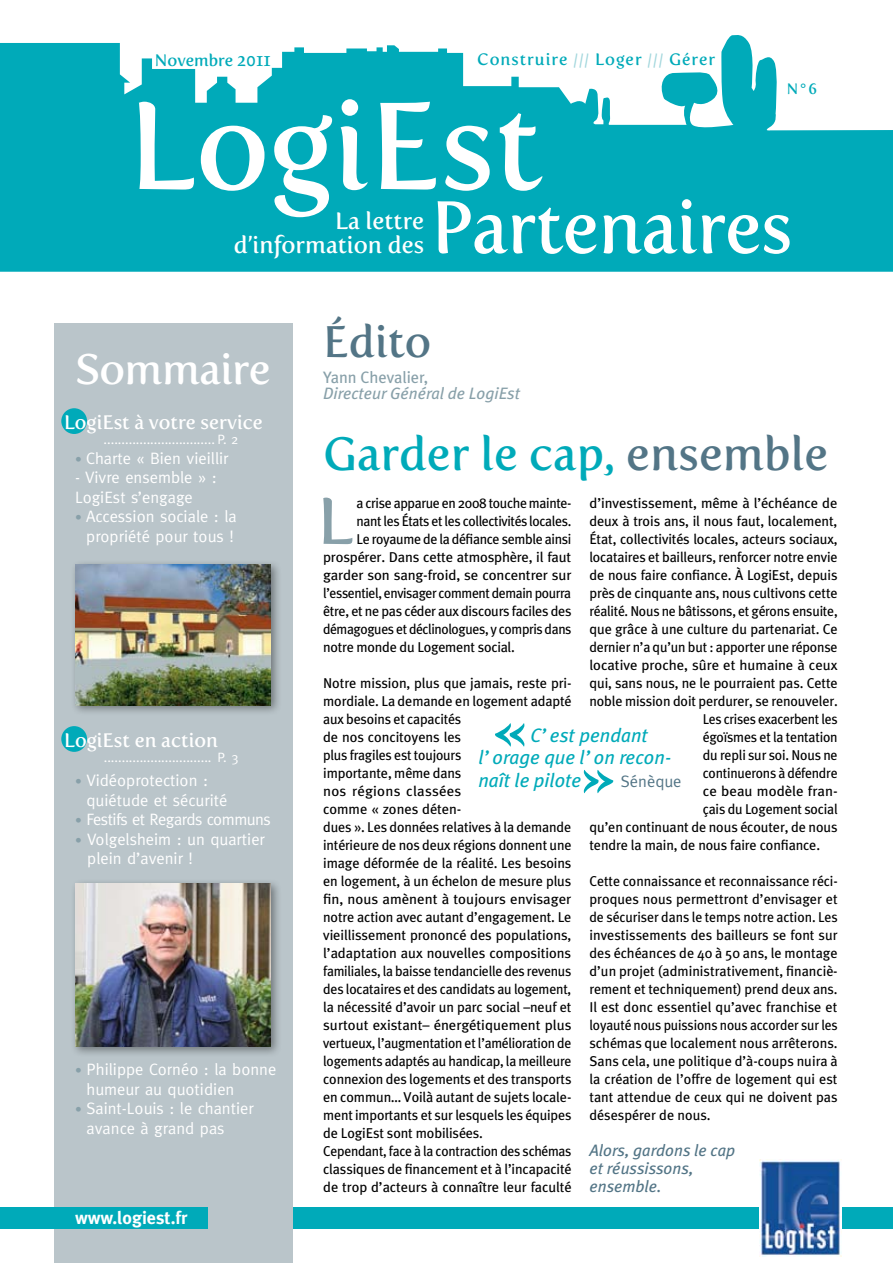
<style>
.page{position:relative;width:893px;height:1263px;background:#fff}
.page>*{position:absolute;margin:0;border:0;box-sizing:border-box;transform-origin:0 0}
.t1{font:122.85px "Fertigo Pro";color:#fff}
.t2{font:73.5px "Fertigo Pro";letter-spacing:-.01em;color:#fff}
.t3{font:65.1px "Fertigo Pro";color:#88a0a9}
.t4{font:46.5px "Fertigo Pro";color:#00aab9}
.t5{font:44.1px "Fertigo Pro";color:#537586}
.t6{font:42.6px "Fertigo Pro";letter-spacing:-.015em;color:#fff}
.t7{font:23.55px/24.5px "Fertigo Pro";color:#fff;text-align:right}
.t8{font:italic 19.5px/22.5px "Meta Plus";color:#00aab9}
.t9{font:19.5px "Fertigo Pro";color:#fff}
.t10{font:700 18px "Meta Plus";color:#fff}
.t11{font:16.5px/19.5px "Meta";color:#fff}
.t12{font:italic 16.5px/18px "Meta Plus";color:#537586}
.t13{font:16.5px "Fertigo Pro";letter-spacing:.06em;color:#00aab9}
.t14{font:italic 16.5px "Meta Plus";color:#88a0a9}
.t15{font:16.5px "Meta";letter-spacing:-.03em;color:#fff}
.t16{font:16.5px "Meta Plus";color:#88a0a9}
.t17{font:16.5px "Fertigo Pro";color:#00aab9}
.t18{font:16.5px "Meta";color:#537586}
.t19{font:15px "Fertigo Pro";color:#00aab9}
.t20{font:14.25px/18px "Meta Plus";letter-spacing:-.01em;color:#000}
.t21{font:14.25px "Meta Plus";letter-spacing:-.03em;color:#000;scale:.96 1}
.t22{font:14.25px "Meta Plus";letter-spacing:-.01em;color:#000;scale:1.05 1}
.t23{font:14.25px "Meta Plus";letter-spacing:-.01em;color:#000;scale:.96 1}
.t24{font:13.5px "Meta";color:#fff}
.s1{color:#a1d6dc}
.s2{font-size:13.5px;color:#88a0a9}
.s3{color:#537586}
</style>
<div class="page">
<svg style="left:0;top:35px;width:893px;height:237px;fill:#00aab9"></svg>
<div style="left:247px;top:1207px;width:646px;height:22px;background:#00aab9"></div>
<div style="left:54px;top:323px;width:238px;height:940px;background:#bac5ca"></div>
<img style="left:759px;top:1159px;width:83px;height:98px">
<div style="left:0;top:1207px;width:208px;height:22px;background:#00aab9"></div>
<svg style="left:584px;top:770px;width:29px;height:23px"></svg>
<svg style="left:495px;top:723px;width:29px;height:23px"></svg>
<div style="left:61px;top:408px;width:26px;height:26px;background:#00aab9;border-radius:50%"></div>
<div style="left:61px;top:726px;width:26px;height:26px;background:#00aab9;border-radius:50%"></div>
<div style="left:70px;top:559px;width:212px;height:157px;background:#000;opacity:.4"></div>
<img style="left:75px;top:565px;width:196px;height:140px">
<div style="left:70px;top:878px;width:212px;height:179px;background:#000;opacity:.4"></div>
<img style="left:75px;top:883px;width:196px;height:163px">
<p class="t17" style="left:155px;top:50px;width:118px">Novembre 2011</p>
<p class="t13" style="left:477px;top:50px;width:240px">Construire <span class="s1">///</span> Loger <span class="s1">///</span> Gérer</p>
<p class="t19" style="left:787px;top:80px;width:32px">N°6</p>
<h1 class="t1" style="left:128px;top:74px;width:416px">LogiEst</h1>
<h3 class="t7" style="left:234px;top:209px;width:192px">La lettre d’information des</h3>
<h2 class="t2" style="left:431px;top:184px;width:363px">Partenaires</h2>
<h3 class="t6" style="left:75px;top:345px;width:197px">Sommaire</h3>
<h3 class="t9" style="left:64px;top:411px;width:200px">LogiEst à votre service</h3>
<p class="t24" style="left:104px;top:431px;width:136px">............................... P. 2</p>
<p class="t11" style="left:75px;top:448px;width:155px"><span class="s2">•</span> Charte « Bien vieillir</p>
<p class="t11" style="left:75px;top:468px;width:143px">- Vivre ensemble » :<br>LogiEst s’engage</p>
<p class="t11" style="left:75px;top:507px;width:163px;text-align:center"><span class="s2">•</span> Accession sociale : la propriété pour tous !</p>
<h3 class="t9" style="left:64px;top:728px;width:155px">LogiEst en action</h3>
<p class="t24" style="left:104px;top:749px;width:136px">.............................. P. 3</p>
<p class="t11" style="left:87px;top:771px;width:142px;text-indent:-11px"><span class="s2">•</span> Vidéoprotection : quiétude et sécurité</p>
<p class="t15" style="left:75px;top:810px;width:197px"><span class="s2">•</span> Festifs et Regards communs</p>
<p class="t11" style="left:87px;top:829px;width:179px;text-indent:-12px"><span class="s2">•</span> Volgelsheim : un quartier plein d’avenir !</p>
<p class="t11" style="left:87px;top:1059px;width:191px;text-indent:-11px"><span class="s2">•</span> Philippe Cornéo : la bonne humeur au quotidien</p>
<p class="t11" style="left:87px;top:1098px;width:169px;text-indent:-11px"><span class="s2">•</span> Saint-Louis : le chantier avance à grand pas</p>
<p class="t10" style="left:75px;top:1207px;width:114px">www.logiest.fr</p>
<h3 class="t5" style="left:323px;top:316px;width:110px">Édito</h3>
<p class="t16" style="left:323px;top:368px;width:106px">Yann Chevalier,</p>
<p class="t14" style="left:323px;top:384px;width:198px">Directeur Général de LogiEst</p>
<h3 class="t4" style="left:323px;top:426px;width:507px">Garder le cap, <span class="s3">ensemble</span></h3>
<h3 class="t3" style="left:317px;top:483px;width:38px">L</h3>
<p class="t20" style="left:357px;top:494px;width:216px">a crise apparue en 2008 touche mainte-</p>
<p class="t20" style="left:589px;top:494px;width:250px">d’investissement, même à l’échéance de</p>
<p class="t20" style="left:589px;top:512px;width:249px">deux à trois ans, il nous faut, localement,</p>
<p class="t20" style="left:589px;top:530px;width:250px">État, collectivités locales, acteurs sociaux,</p>
<p class="t20" style="left:589px;top:548px;width:250px">locataires et bailleurs, renforcer notre envie</p>
<p class="t20" style="left:589px;top:566px;width:250px">de nous faire confiance. À LogiEst, depuis</p>
<p class="t20" style="left:589px;top:584px;width:250px">près de cinquante ans, nous cultivons cette</p>
<p class="t20" style="left:589px;top:602px;width:250px">réalité. Nous ne bâtissons, et gérons ensuite,</p>
<p class="t20" style="left:589px;top:620px;width:250px">que grâce à une culture du partenariat. Ce</p>
<p class="t20" style="left:589px;top:638px;width:250px">dernier n’a qu’un but : apporter une réponse</p>
<p class="t20" style="left:589px;top:656px;width:250px">locative proche, sûre et humaine à ceux</p>
<p class="t20" style="left:589px;top:674px;width:250px">qui, sans nous, ne le pourraient pas. Cette</p>
<p class="t20" style="left:589px;top:692px;width:250px">noble mission doit perdurer, se renouveler.</p>
<p class="t23" style="left:703px;top:711px;width:142px">Les crises exacerbent les</p>
<p class="t20" style="left:703px;top:728px;width:136px">égoïsmes et la tentation</p>
<p class="t20" style="left:703px;top:746px;width:136px">du repli sur soi. Nous ne</p>
<p class="t20" style="left:703px;top:764px;width:136px">continuerons à défendre</p>
<p class="t22" style="left:703px;top:783px;width:130px">ce beau modèle fran-</p>
<p class="t20" style="left:703px;top:800px;width:136px">çais du Logement social</p>
<p class="t20" style="left:589px;top:818px;width:250px">qu’en continuant de nous écouter, de nous</p>
<p class="t20" style="left:589px;top:836px;width:232px">tendre la main, de nous faire confiance.</p>
<p class="t20" style="left:589px;top:872px;width:250px;text-align:justify">Cette connaissance et reconnaissance réci&shy;proques nous permettront d’envisager et de sécuriser dans le temps notre action. Les investissements des bailleurs se font sur des échéances de 40 à 50 ans, le montage d’un projet (administrativement, financiè&shy;rement et techniquement) prend deux ans.<br>Il est donc essentiel qu’avec franchise et loyauté nous puissions nous accorder sur les schémas que localement nous arrêterons.<br>Sans cela, une politique d’à-coups nuira à la création de l’offre de logement qui est tant attendue de ceux qui ne doivent pas désespérer de nous.</p>
<p class="t12" style="left:589px;top:1141px;width:147px">Alors, gardons le cap et réussissons, ensemble.</p>
<p class="t20" style="left:357px;top:512px;width:216px">nant les États et les collectivités locales.</p>
<p class="t20" style="left:357px;top:530px;width:216px">Le royaume de la défiance semble ainsi</p>
<p class="t20" style="left:323px;top:548px;width:250px">prospérer. Dans cette atmosphère, il faut</p>
<p class="t22" style="left:323px;top:567px;width:238px">garder son sang-froid, se concentrer sur</p>
<p class="t21" style="left:323px;top:585px;width:260px">l’essentiel, envisager comment demain pourra</p>
<p class="t20" style="left:323px;top:602px;width:250px">être, et ne pas céder aux discours faciles des</p>
<p class="t21" style="left:323px;top:621px;width:260px">démagogues et déclinologues, y compris dans</p>
<p class="t20" style="left:323px;top:638px;width:193px">notre monde du Logement social.</p>
<p class="t20" style="left:323px;top:674px;width:250px">Notre mission, plus que jamais, reste pri&shy;mordiale. La demande en logement adapté aux besoins et capacités<br>de nos concitoyens les<br>plus fragiles est toujours<br>importante, même dans<br>nos régions classées<br>comme « zones déten-<br>dues ». Les données relatives à la demande intérieure de nos deux régions donnent une image déformée de la réalité. Les besoins en logement, à un échelon de mesure plus fin, nous amènent à toujours envisager notre action avec autant d’engagement. Le vieillissement prononcé des populations, l’adaptation aux nouvelles compositions familiales, la baisse tendancielle des revenus des locataires et des candidats au logement, la nécessité d’avoir un parc social –neuf et surtout existant– énergétiquement plus vertueux, l’augmentation et l’amélioration de logements adaptés au handicap, la meilleure connexion des logements et des transports en commun… Voilà autant de sujets locale&shy;ment importants et sur lesquels les équipes de LogiEst sont mobilisées.<br>Cependant, face à la contraction des schémas classiques de financement et à l’incapacité de trop d’acteurs à connaître leur faculté</p>
<h3 class="t8" style="left:478px;top:723px;width:194px;text-indent:52px">C’est pendant l’orage que l’on recon&shy;naît le pilote</h3>
<p class="t18" style="left:621px;top:771px;width:62px">Sénèque</p>
</div>
